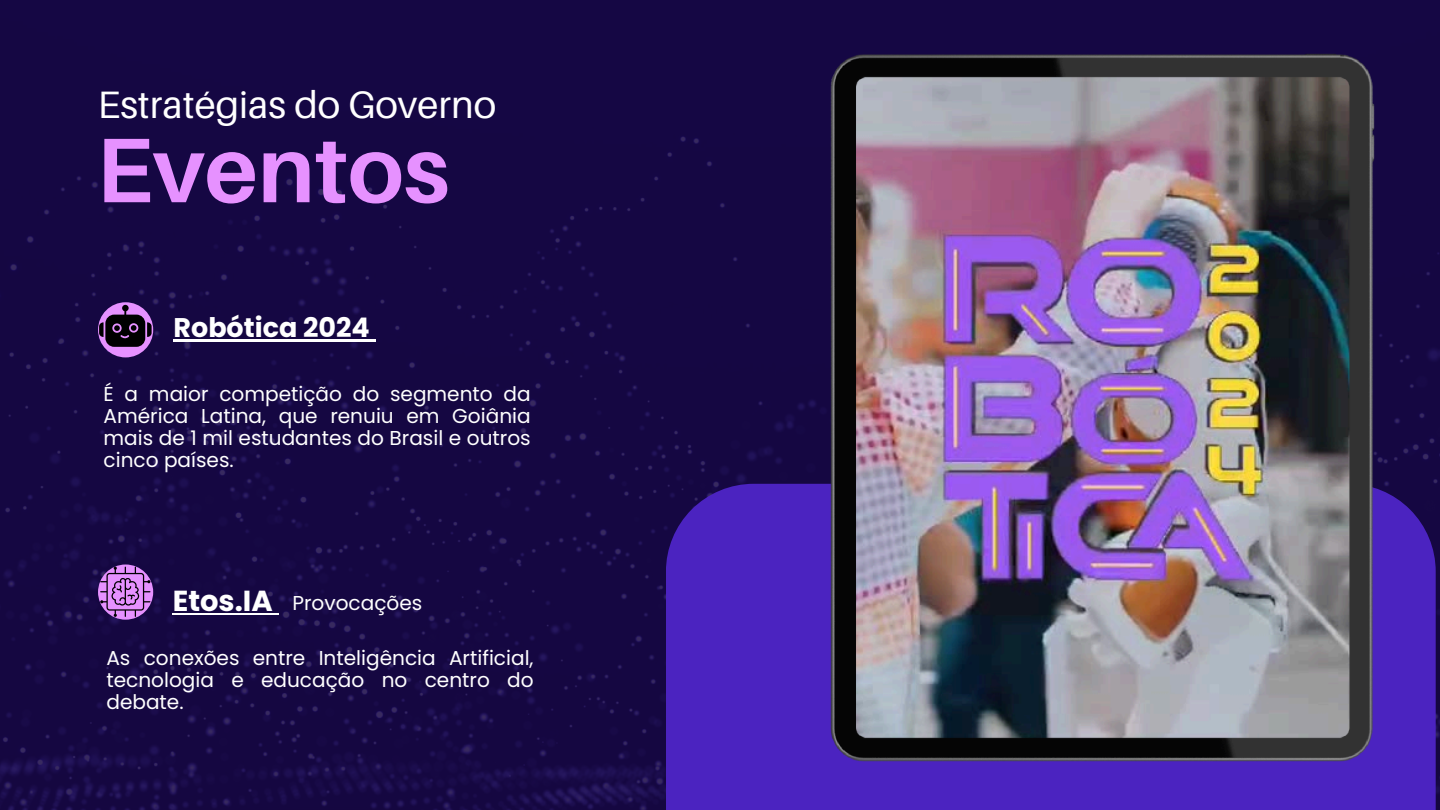
<style>
.page{position:relative;width:1440px;height:810px;background:#150743}
.page>*{position:absolute;margin:0;border:0;box-sizing:border-box;transform-origin:0 0}
.t1{font:700 91.8px "Aileron";color:#e691ff}
.t2{font:38.2px "Aileron";color:#fff}
.t3{font:700 29px "Poppins";color:#fff}
.t4{font:700 27px "Poppins";color:#fff}
.t5{font:20.1px/22px "Poppins";color:#fff;text-align:justify}
</style>
<div class="page">
<div style="left:666px;top:484px;width:770px;height:326px;background:#4b23c0"></div>
<div style="left:98px;top:302px;width:55px;height:55px;background:#e691ff;border-radius:50%"></div>
<svg style="left:98px;top:564px;width:55px;height:56px"></svg>
<svg style="left:99px;top:305px;width:53px;height:42px"></svg>
<img style="left:831px;top:53px;width:544px;height:709px">
<svg style="left:100px;top:567px;width:50px;height:50px;background:#a265b9"></svg>
<hr style="left:174px;top:339px;width:196px;height:2px;background:#fff">
<hr style="left:173px;top:613px;width:100px;height:2px;background:#fff">
<svg style="left:273px;top:613px;width:6px;height:2px"></svg>
<h3 class="t2" style="left:98px;top:81px;width:400px">Estratégias do Governo</h3>
<p class="t1" style="left:96px;top:113px;width:355px">Eventos</p>
<h2 class="t4" style="left:174px;top:309px;width:198px">Robótica 2024</h2>
<p class="t5" style="left:104px;top:383px;width:429px">É a maior competição do segmento da América Latina, que renuiu em Goiânia mais de 1 mil estudantes do Brasil e outros cinco países.</p>
<h1 class="t3" style="left:173px;top:580px;width:102px">Etos.IA</h1>
<p class="t5" style="left:292px;top:592px;width:131px">Provocações</p>
<p class="t5" style="left:106px;top:647px;width:429px">As conexões entre Inteligência Artificial, tecnologia e educação no centro do debate.</p>
</div>
